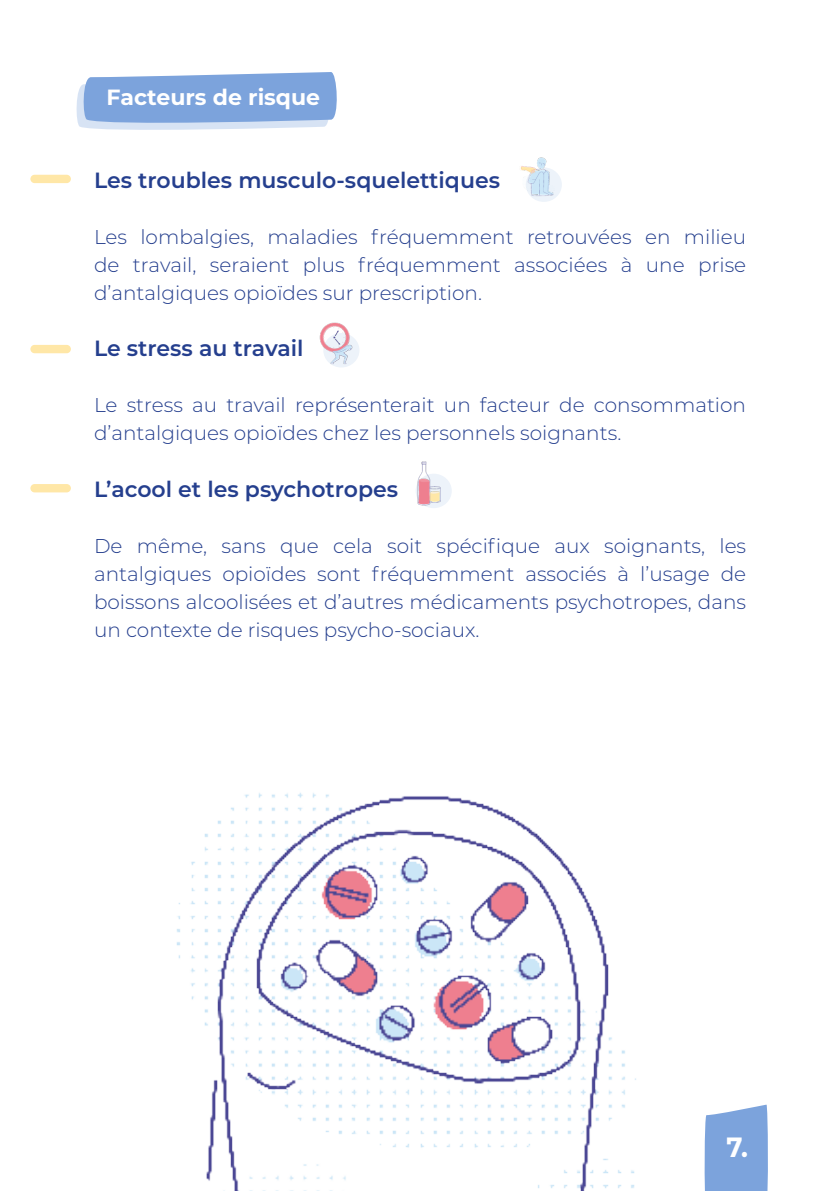
<style>
.page{position:relative;width:840px;height:1191px;background:#fff}
.page>*{position:absolute;margin:0;border:0;box-sizing:border-box;transform-origin:0 0}
.t1{font:700 27.8px "Montserrat";color:#fff;scale:.93 1}
.Style_de_paragraphe{font:600 22px "Montserrat";color:#253f8e}
.Style_de_paragraphe-2{font:700 22px "Montserrat";color:#fff}
.Style_de_paragraphe-3{font:300 20px/28px "Montserrat";color:#253f8e;text-align:justify}
</style>
<div class="page">
<svg style="left:76px;top:72px;width:261px;height:58px;background:#94b3e2"></svg>
<div style="left:525px;top:167px;width:36px;height:35px;background:#edf3fa;border-radius:50%"></div>
<img style="left:520px;top:157px;width:39px;height:43px">
<div style="left:323px;top:333px;width:36px;height:34px;background:#edf3fa;border-radius:50%"></div>
<img style="left:319px;top:322px;width:38px;height:43px">
<div style="left:415px;top:474px;width:36px;height:34px;background:#edf3fa;border-radius:50%"></div>
<img style="left:415px;top:461px;width:34px;height:45px">
<div style="left:30px;top:175px;width:41px;height:8px;background:#ffe7a7;border-radius:4px"></div>
<div style="left:30px;top:345px;width:41px;height:8px;background:#ffe7a7;border-radius:4px"></div>
<div style="left:30px;top:484px;width:41px;height:8px;background:#ffe7a7;border-radius:4px"></div>
<img style="left:176px;top:792px;width:592px;height:399px">
<p class="Style_de_paragraphe-2" style="left:107px;top:81px;width:215px">Facteurs de risque</p>
<p class="Style_de_paragraphe" style="left:94px;top:165px;width:407px">Les troubles musculo-squelettiques</p>
<p class="Style_de_paragraphe-3" style="left:94px;top:223px;width:653px">Les lombalgies, maladies fréquemment retrouvées en milieu de travail, seraient plus fréquemment associées à une prise d’antalgiques opioïdes sur prescription.</p>
<p class="Style_de_paragraphe" style="left:94px;top:333px;width:211px">Le stress au travail</p>
<p class="Style_de_paragraphe-3" style="left:94px;top:391px;width:653px">Le stress au travail représenterait un facteur de consommation d’antalgiques opioïdes chez les personnels soignants.</p>
<p class="Style_de_paragraphe" style="left:94px;top:473px;width:305px">L’acool et les psychotropes</p>
<p class="Style_de_paragraphe-3" style="left:94px;top:531px;width:653px">De même, sans que cela soit spécifique aux soignants, les antalgiques opioïdes sont fréquemment associés à l’usage de boissons alcoolisées et d’autres médicaments psychotropes, dans un contexte de risques psycho-sociaux.</p>
<p class="t1" style="left:726px;top:1127px;width:25px">7.</p>
</div>
